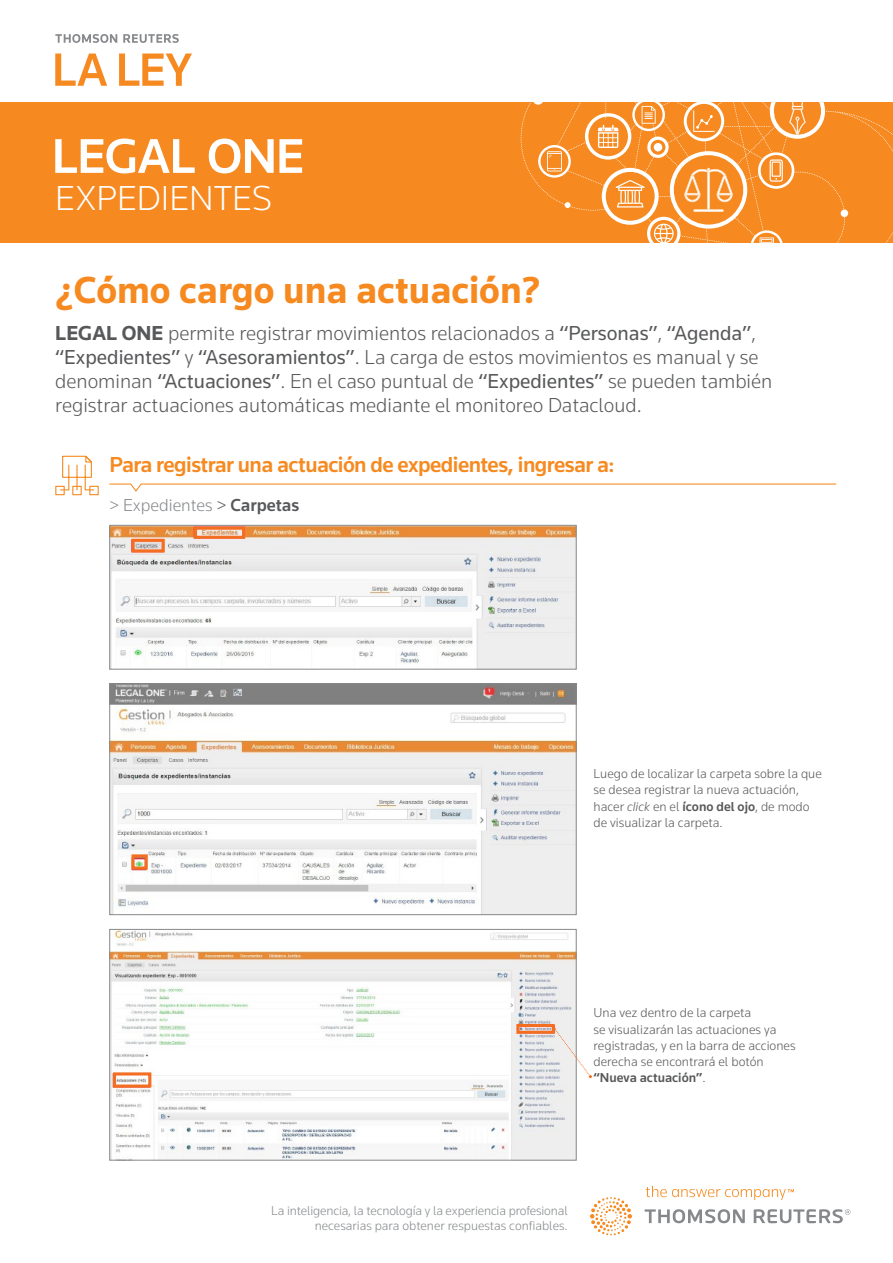
<style>
.page{position:relative;width:893px;height:1263px;background:#fff}
.page>*{position:absolute;margin:0;border:0;box-sizing:border-box;transform-origin:0 0}
.t1{font:700 39px "Knowledge";color:#f6891f}
.t2{font:300 36px "Knowledge";color:#fff}
.t3{font:500 22.5px "Knowledge";letter-spacing:-.025em;color:#f6891f}
.t4{font:300 21px/24px "Knowledge";color:#57585a}
.t5{font:300 18px "Knowledge";color:#86888b}
.t6{font:300 13.5px/16.2px "Knowledge";color:#57585a}
.t7{font:300 13.35px/15.5px "Knowledge";letter-spacing:-.01em;color:#86888b;text-align:right}
.s1{font-weight:700}
.s2{font-weight:400}
.s3{color:#57585a}
.s4{font-weight:500;color:#57585a}
.s5{font-style:italic}
.s6{font-weight:500}
</style>
<div class="page">
<div style="left:0;top:102px;width:893px;height:140px;background:#f6891f"></div>
<svg style="left:55px;top:54px;width:137px;height:32px"></svg>
<svg style="left:55px;top:34px;width:124px;height:9px"></svg>
<svg style="left:55px;top:139px;width:247px;height:34px"></svg>
<svg style="left:521px;top:102px;width:372px;height:141px"></svg>
<div style="left:654px;top:143px;width:8px;height:8px;background:#fff;border-radius:50%"></div>
<svg style="left:55px;top:455px;width:44px;height:41px"></svg>
<svg style="left:109px;top:483px;width:728px;height:9px"></svg>
<svg style="left:590px;top:1186px;width:260px;height:49px"></svg>
<img style="left:111px;top:527px;width:464px;height:140px">
<div style="left:109px;top:525px;width:468px;height:144px;border:1px solid #86888b"></div>
<img style="left:111px;top:685px;width:464px;height:228px">
<div style="left:109px;top:683px;width:468px;height:232px;border:1px solid #86888b"></div>
<img style="left:111px;top:931px;width:464px;height:227px">
<div style="left:109px;top:929px;width:468px;height:231px;border:1px solid #86888b"></div>
<div style="left:194px;top:527px;width:51px;height:12px;border:3px solid #f36e21"></div>
<div style="left:132px;top:539px;width:33px;height:13px;border:3px solid #f36e21"></div>
<div style="left:132px;top:854px;width:16px;height:15px;border:3px solid #f36e21"></div>
<div style="left:113px;top:1072px;width:38px;height:15px;border:3px solid #f36e21"></div>
<div style="left:516px;top:1024px;width:39px;height:10px;border:3px solid #f36e21"></div>
<svg style="left:555px;top:1028px;width:37px;height:50px"></svg>
<h2 class="t2" style="left:55px;top:176px;width:218px">EXPEDIENTES</h2>
<h1 class="t1" style="left:55px;top:266px;width:486px">¿Cómo cargo una actuación?</h1>
<p class="t4" style="left:55px;top:321px;width:718px"><span class="s1">LEGAL ONE</span> permite registrar movimientos relacionados a <span class="s2">“Personas”</span>, <span class="s2">“Agenda”</span>, <span class="s2">“Expedientes”</span> y <span class="s2">“Asesoramientos”</span>. La carga de estos movimientos es manual y se denominan <span class="s2">“Actuaciones”</span>. En el caso puntual de <span class="s2">“Expedientes”</span> se pueden también registrar actuaciones automáticas mediante el monitoreo Datacloud.</p>
<p class="t3" style="left:109px;top:451px;width:507px">Para registrar una actuación de expedientes, ingresar a:</p>
<p class="t5" style="left:109px;top:494px;width:191px">&gt; Expedientes <span class="s3">&gt;</span> <span class="s4">Carpetas</span></p>
<p class="t6" style="left:594px;top:765px;width:230px">Luego de localizar la carpeta sobre la que se desea registrar la nueva actuación, hacer <span class="s5">click</span> en el <span class="s6">ícono del ojo</span>, de modo de visualizar la carpeta.</p>
<p class="t6" style="left:594px;top:1004px;width:204px">Una vez dentro de la carpeta<br>se visualizarán las actuaciones ya registradas, y en la barra de acciones derecha se encontrará el botón <span class="s6">“Nueva actuación”</span>.</p>
<p class="t7" style="left:271px;top:1202px;width:298px">La inteligencia, la tecnología y la experiencia profesional necesarias para obtener respuestas confiables.</p>
</div>
